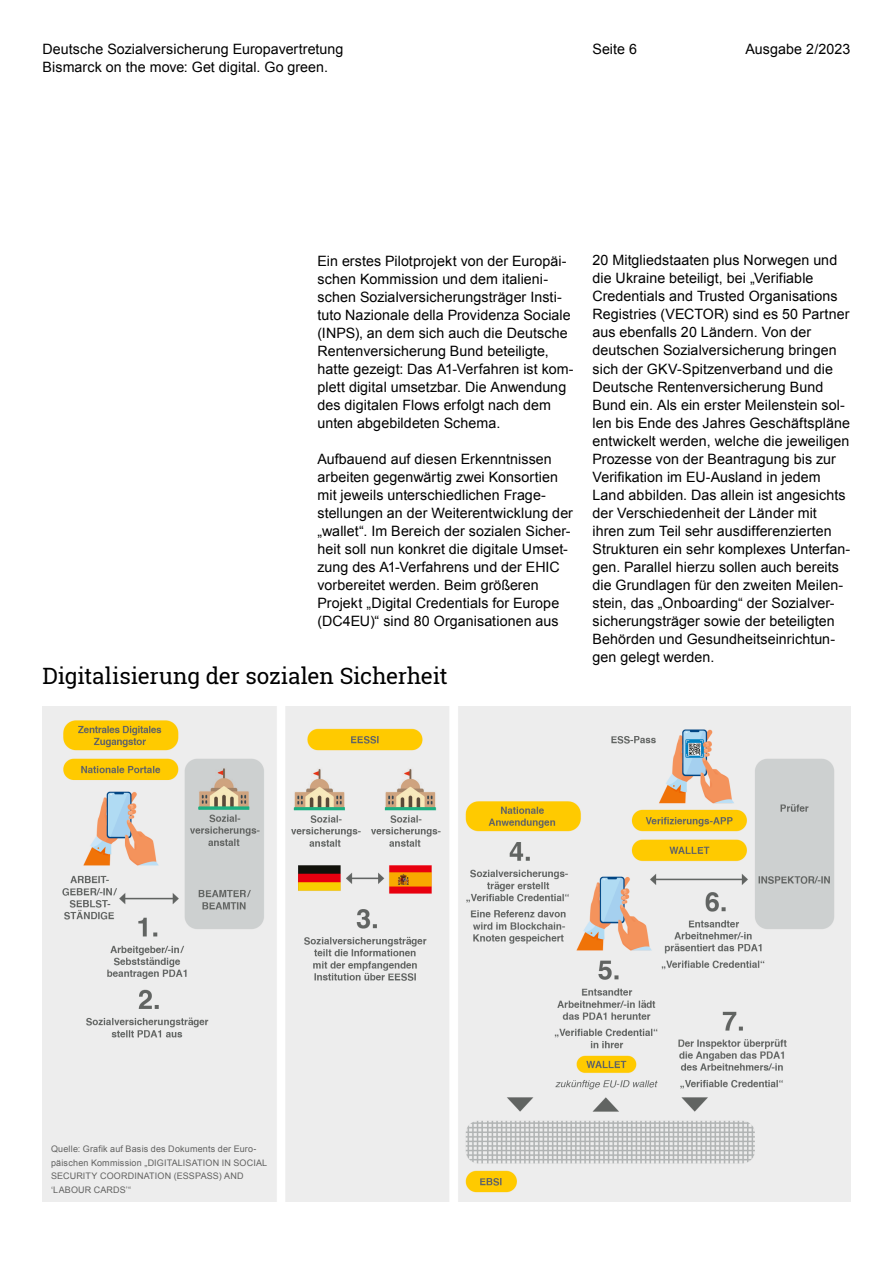
<style>
.page{position:relative;width:893px;height:1263px;background:#fff}
.page>*{position:absolute;margin:0;border:0;box-sizing:border-box;transform-origin:0 0}
.t1{font:22.5px "Roboto Slab";letter-spacing:-.01em;color:#000}
.t2{font:14.25px/18px "Arial";letter-spacing:.005em;color:#000}
.t3{font:9px/13.5px "Arial";letter-spacing:.02em;color:#626261}
</style>
<div class="page">
<img style="left:43px;top:706px;width:807px;height:496px">
<p class="t2" style="left:43px;top:40px;width:302px">Deutsche Sozialversicherung Europavertretung<br>Bismarck on the move: Get digital. Go green.</p>
<p class="t2" style="left:592px;top:40px;width:46px">Seite 6</p>
<p class="t2" style="left:745px;top:40px;width:107px">Ausgabe 2/2023</p>
<p class="t2" style="left:317px;top:252px;width:258px">Ein erstes Pilotprojekt von der Europäi&shy;schen Kommission und dem italieni&shy;schen Sozialversicherungsträger Insti&shy;tuto Nazionale della Providenza Sociale (INPS), an dem sich auch die Deutsche Rentenversicherung Bund beteiligte, hatte gezeigt: Das A1-Verfahren ist kom&shy;plett digital umsetzbar. Die Anwendung des digitalen Flows erfolgt nach dem unten abgebildeten Schema.</p>
<p class="t2" style="left:317px;top:450px;width:257px">Aufbauend auf diesen Erkenntnissen arbeiten gegenwärtig zwei Konsortien mit jeweils unterschiedlichen Frage&shy;stellungen an der Weiterentwicklung der „wallet“. Im Bereich der sozialen Sicher&shy;heit soll nun konkret die digitale Umset&shy;zung des A1-Verfahrens und der EHIC vorbereitet werden. Beim größeren Projekt „Digital Credentials for Europe (DC4EU)“ sind 80 Organisationen aus</p>
<p class="t1" style="left:43px;top:660px;width:407px">Digitalisierung der sozialen Sicherheit</p>
<p class="t2" style="left:592px;top:252px;width:259px">20 Mitgliedstaaten plus Norwegen und die Ukraine beteiligt, bei „Verifiable Credentials and Trusted Organisations Registries (VECTOR) sind es 50 Partner aus ebenfalls 20 Ländern. Von der deutschen Sozialversicherung bringen sich der GKV-Spitzenverband und die Deutsche Rentenversicherung Bund Bund ein. Als ein erster Meilenstein sol&shy;len bis Ende des Jahres Geschäftspläne entwickelt werden, welche die jeweiligen Prozesse von der Beantragung bis zur Verifikation im EU-Ausland in jedem Land abbilden. Das allein ist angesichts der Verschiedenheit der Länder mit ihren zum Teil sehr ausdifferenzierten Strukturen ein sehr komplexes Unterfan&shy;gen. Parallel hierzu sollen auch bereits die Grundlagen für den zweiten Meilen&shy;stein, das „Onboarding“ der Sozialver&shy;sicherungsträger sowie der beteiligten Behörden und Gesundheitseinrichtun&shy;gen gelegt werden.</p>
<p class="t3" style="left:51px;top:1142px;width:218px">Quelle: Grafik auf Basis des Dokuments der Euro&shy;päischen Kommission „DIGITALISATION IN SOCIAL SECURITY COORDINATION (ESSPASS) AND ‘LABOUR CARDS’“</p>
</div>
